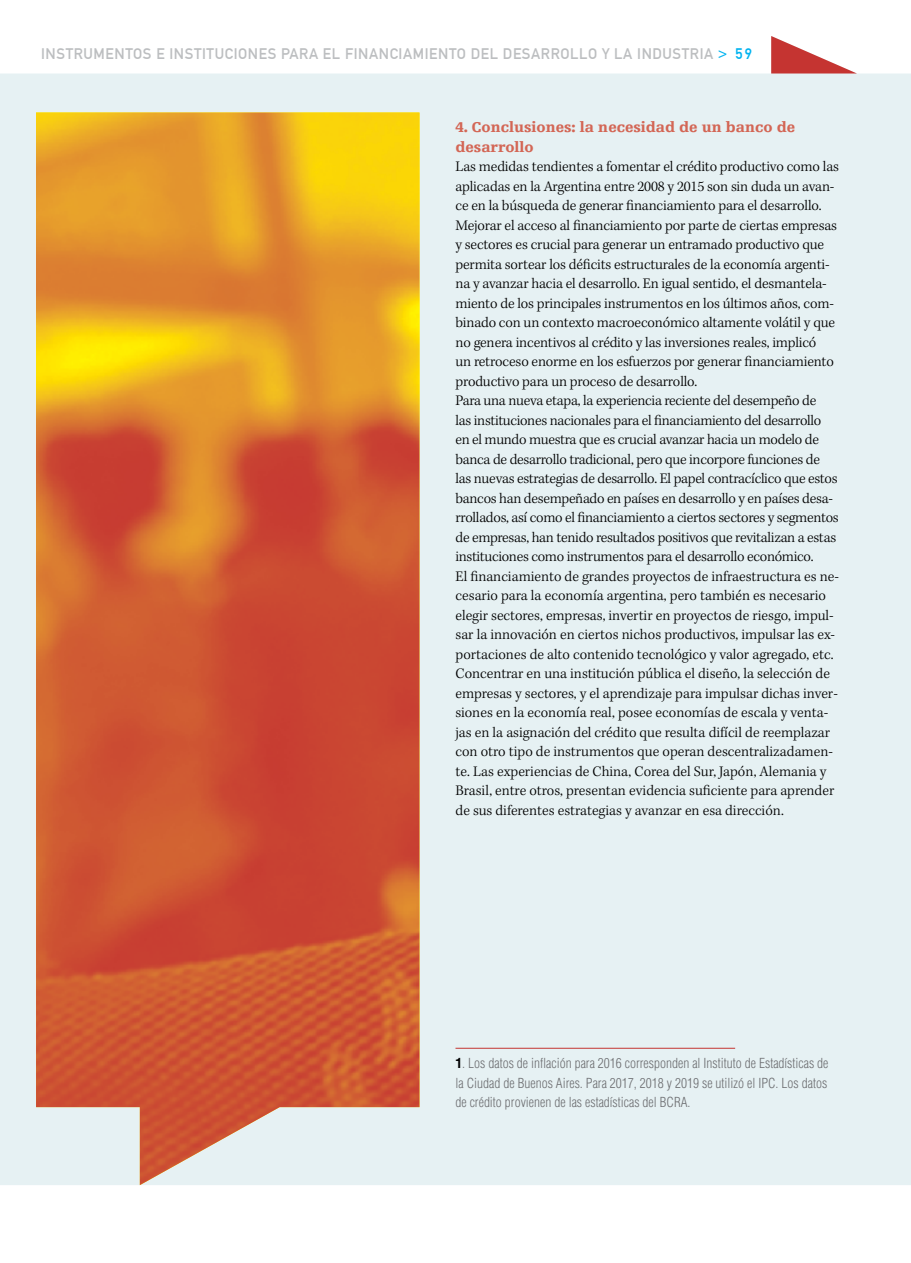
<style>
.page{position:relative;width:911px;height:1263px;background:#fff}
.page>*{position:absolute;margin:0;border:0;box-sizing:border-box;transform-origin:0 0}
.t1{font:300 15px/19.5px "Kepler Std";letter-spacing:-.01em;color:#000}
.t2{font:15px "DIN1451 Mittelschrift";letter-spacing:.04em;color:#bcbec0}
.t3{font:900 15px/19.5px "Egyptienne F";color:#d36655}
.t4{font:300 condensed 13.5px/19.5px "Helvetica";color:#6d6e71;text-align:justify}
.s1{color:#00b3f0}
.s2{font-weight:700;color:#000}
</style>
<div class="page">
<div style="left:0;top:73px;width:911px;height:1112px;background:#e6f1f3"></div>
<svg style="left:771px;top:36px;width:86px;height:38px"></svg>
<hr style="left:455px;top:1048px;width:280px;height:1px;background:#c53431">
<img style="left:36px;top:113px;width:383px;height:1072px">
<p class="t2" style="left:41px;top:45px;width:712px">INSTRUMENTOS E INSTITUCIONES PARA EL FINANCIAMIENTO DEL DESARROLLO Y LA INDUSTRIA <span class="s1">&gt; 59</span></p>
<p class="t3" style="left:455px;top:117px;width:341px">4. Conclusiones: la necesidad de un banco de desarrollo</p>
<p class="t1" style="left:455px;top:157px;width:385px">Las medidas tendientes a fomentar el crédito productivo como las aplicadas en la Argentina entre 2008 y 2015 son sin duda un avan&shy;ce en la búsqueda de generar financiamiento para el desarrollo.<br>Mejorar el acceso al financiamiento por parte de ciertas empresas y sectores es crucial para generar un entramado productivo que permita sortear los déficits estructurales de la economía argenti&shy;na y avanzar hacia el desarrollo. En igual sentido, el desmantela&shy;miento de los principales instrumentos en los últimos años, com&shy;binado con un contexto macroeconómico altamente volátil y que no genera incentivos al crédito y las inversiones reales, implicó<br>un retroceso enorme en los esfuerzos por generar financiamiento productivo para un proceso de desarrollo.<br>Para una nueva etapa, la experiencia reciente del desempeño de<br>las instituciones nacionales para el financiamiento del desarrollo en el mundo muestra que es crucial avanzar hacia un modelo de banca de desarrollo tradicional, pero que incorpore funciones de las nuevas estrategias de desarrollo. El papel contracíclico que estos bancos han desempeñado en países en desarrollo y en países desa&shy;rrollados, así como el financiamiento a ciertos sectores y segmentos de empresas, han tenido resultados positivos que revitalizan a estas instituciones como instrumentos para el desarrollo económico.<br>El financiamiento de grandes proyectos de infraestructura es ne&shy;cesario para la economía argentina, pero también es necesario elegir sectores, empresas, invertir en proyectos de riesgo, impul&shy;sar la innovación en ciertos nichos productivos, impulsar las ex&shy;portaciones de alto contenido tecnológico y valor agregado, etc.<br>Concentrar en una institución pública el diseño, la selección de empresas y sectores, y el aprendizaje para impulsar dichas inver&shy;siones en la economía real, posee economías de escala y venta&shy;jas en la asignación del crédito que resulta difícil de reemplazar con otro tipo de instrumentos que operan descentralizadamen&shy;te. Las experiencias de China, Corea del Sur, Japón, Alemania y Brasil, entre otros, presentan evidencia suficiente para aprender de sus diferentes estrategias y avanzar en esa dirección.</p>
<p class="t4" style="left:455px;top:1053px;width:375px"><span class="s2">1</span>. Los datos de inflación para 2016 corresponden al Instituto de Estadísticas de la Ciudad de Buenos Aires. Para 2017, 2018 y 2019 se utilizó el IPC. Los datos de crédito provienen de las estadísticas del BCRA.</p>
</div>
